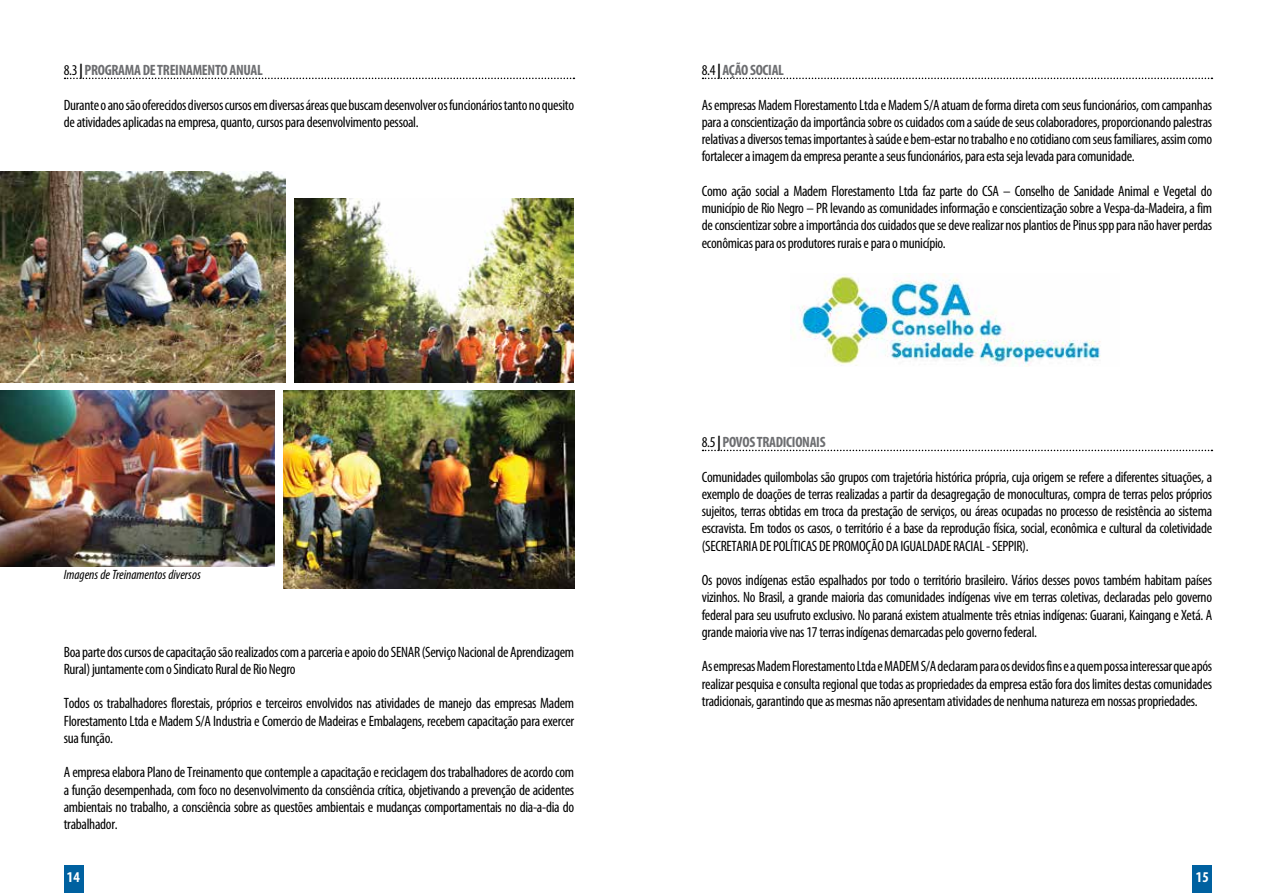
<style>
.page{position:relative;width:1276px;height:893px;background:#fff}
.page>*{position:absolute;margin:0;border:0;box-sizing:border-box;transform-origin:0 0}
.t1{font:condensed 15px/17.2px "Myriad Pro";letter-spacing:-.02em;color:#000;text-align:justify}
.t2{font:700 condensed 15px "Myriad Pro";letter-spacing:-.02em;color:#6d6e71}
.t3{font:700 condensed 15px "Myriad Pro";color:#fff}
.t4{font:italic condensed 13.5px "Myriad Pro";color:#000}
.s1{font-weight:400;color:#000}
.s2{color:#000}
</style>
<div class="page">
<div style="left:1192px;top:866px;width:20px;height:27px;background:#0061a0"></div>
<div style="left:64px;top:866px;width:19px;height:27px;background:#0061a0"></div>
<svg style="left:65px;top:78px;width:509px;height:1px"></svg>
<svg style="left:702px;top:78px;width:510px;height:1px"></svg>
<svg style="left:702px;top:450px;width:510px;height:1px"></svg>
<img style="left:0;top:390px;width:275px;height:176px">
<img style="left:0;top:172px;width:286px;height:210px">
<img style="left:294px;top:198px;width:280px;height:185px">
<img style="left:790px;top:273px;width:311px;height:93px">
<img style="left:283px;top:390px;width:291px;height:198px">
<p class="t2" style="left:64px;top:61px;width:200px"><span class="s1">8.3</span> <span class="s2">|</span> PROGRAMA DE TREINAMENTO ANUAL</p>
<p class="t1" style="left:64px;top:96px;width:512px">Durante o ano são oferecidos diversos cursos em diversas áreas que buscam desenvolver os funcionários tanto no quesito de atividades aplicadas na empresa, quanto, cursos para desenvolvimento pessoal.</p>
<p class="t4" style="left:64px;top:566px;width:139px">Imagens de Treinamentos diversos</p>
<p class="t1" style="left:64px;top:643px;width:512px">Boa parte dos cursos de capacitação são realizados com a parceria e apoio do SENAR (Serviço Nacional de Aprendizagem<br>Rural) juntamente com o Sindicato Rural de Rio Negro</p>
<p class="t1" style="left:64px;top:695px;width:512px">Todos os trabalhadores florestais, próprios e terceiros envolvidos nas atividades de manejo das empresas Madem Florestamento Ltda e Madem S/A Industria e Comercio de Madeiras e Embalagens, recebem capacitação para exercer sua função.</p>
<p class="t1" style="left:64px;top:764px;width:512px">A empresa elabora Plano de Treinamento que contemple a capacitação e reciclagem dos trabalhadores de acordo com a função desempenhada, com foco no desenvolvimento da consciência crítica, objetivando a prevenção de acidentes ambientais no trabalho, a consciência sobre as questões ambientais e mudanças comportamentais no dia-a-dia do trabalhador.</p>
<p class="t2" style="left:702px;top:61px;width:84px"><span class="s1">8.4</span> <span class="s2">|</span> AÇÃO SOCIAL</p>
<p class="t1" style="left:702px;top:96px;width:512px">As empresas Madem Florestamento Ltda e Madem S/A atuam de forma direta com seus funcionários, com campanhas para a conscientização da importância sobre os cuidados com a saúde de seus colaboradores, proporcionando palestras relativas a diversos temas importantes à saúde e bem-estar no trabalho e no cotidiano com seus familiares, assim como fortalecer a imagem da empresa perante a seus funcionários, para esta seja levada para comunidade.</p>
<p class="t1" style="left:702px;top:183px;width:512px">Como ação social a Madem Florestamento Ltda faz parte do CSA – Conselho de Sanidade Animal e Vegetal do município de Rio Negro – PR levando as comunidades informação e conscientização sobre a Vespa-da-Madeira, a fim de conscientizar sobre a importância dos cuidados que se deve realizar nos plantios de Pinus spp para não haver perdas econômicas para os produtores rurais e para o município.</p>
<p class="t2" style="left:702px;top:433px;width:125px"><span class="s1">8.5</span> <span class="s2">|</span> POVOS TRADICIONAIS</p>
<p class="t1" style="left:702px;top:468px;width:512px">Comunidades quilombolas são grupos com trajetória histórica própria, cuja origem se refere a diferentes situações, a exemplo de doações de terras realizadas a partir da desagregação de monoculturas, compra de terras pelos próprios sujeitos, terras obtidas em troca da prestação de serviços, ou áreas ocupadas no processo de resistência ao sistema escravista. Em todos os casos, o território é a base da reprodução física, social, econômica e cultural da coletividade (SECRETARIA DE POLÍTICAS DE PROMOÇÃO DA IGUALDADE RACIAL - SEPPIR).</p>
<p class="t1" style="left:702px;top:572px;width:512px">Os povos indígenas estão espalhados por todo o território brasileiro. Vários desses povos também habitam países vizinhos. No Brasil, a grande maioria das comunidades indígenas vive em terras coletivas, declaradas pelo governo federal para seu usufruto exclusivo. No paraná existem atualmente três etnias indígenas: Guarani, Kaingang e Xetá. A grande maioria vive nas 17 terras indígenas demarcadas pelo governo federal.</p>
<p class="t1" style="left:702px;top:658px;width:512px">As empresas Madem Florestamento Ltda e MADEM S/A declaram para os devidos fins e a quem possa interessar que após realizar pesquisa e consulta regional que todas as propriedades da empresa estão fora dos limites destas comunidades tradicionais, garantindo que as mesmas não apresentam atividades de nenhuma natureza em nossas propriedades.</p>
<p class="t3" style="left:67px;top:867px;width:15px">14</p>
<p class="t3" style="left:1195px;top:867px;width:15px">15</p>
</div>
